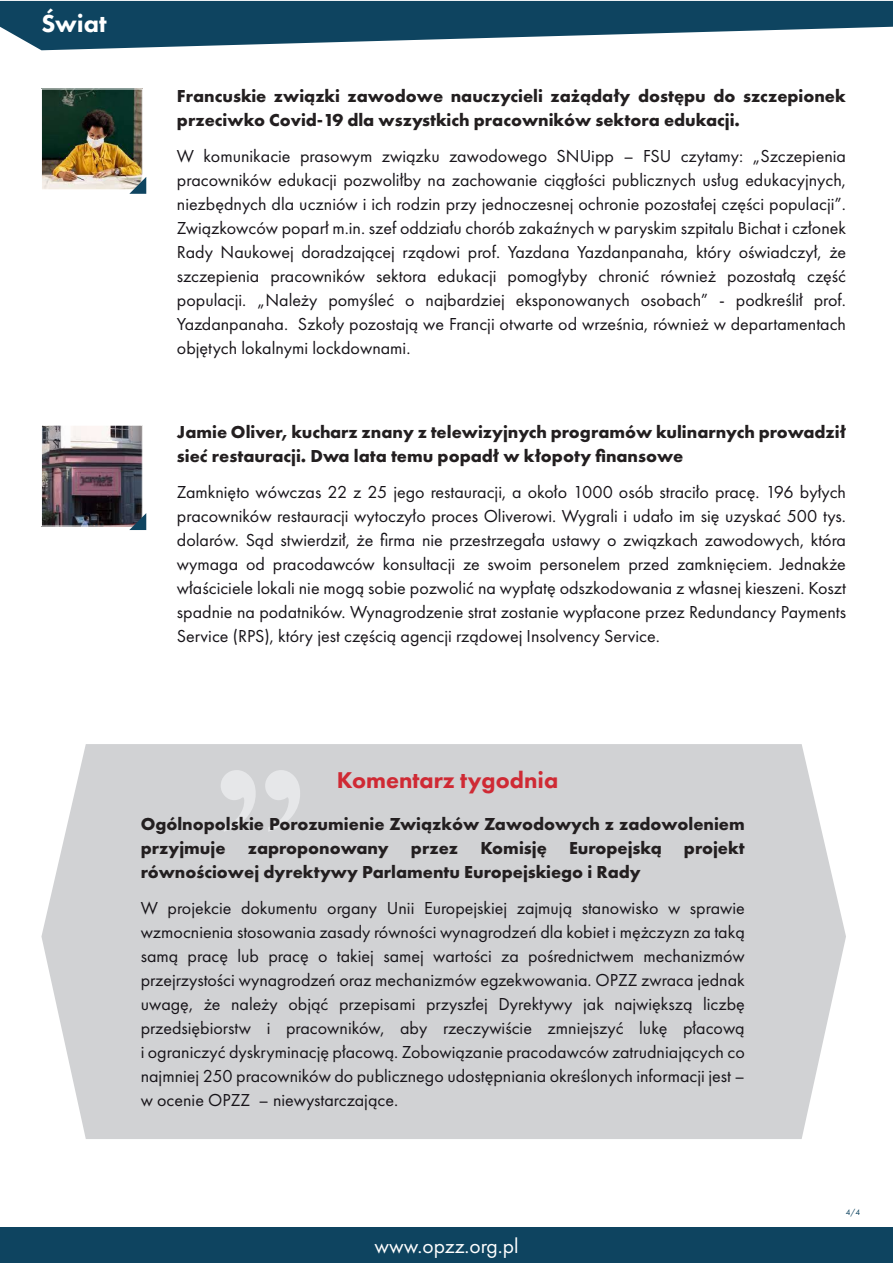
<style>
.page{position:relative;width:893px;height:1263px;background:#fff}
.page>*{position:absolute;margin:0;border:0;box-sizing:border-box;transform-origin:0 0}
.t1{font:700 189.3px "Times New Roman";color:#e6e7e9}
.t2{font:800 25.5px "Futura PT";color:#fff}
.t3{font:800 23.7px "Futura PT";color:#cf2a34}
.t4{font:21.45px "Futura PT";color:#fff}
.t5{font:18px/24px "Futura PT";color:#171419;text-align:justify}
.t6{font:700 18px/24px "Futura PT";color:#231f20}
.t7{font:8.4px "Futura PT";color:#0e4460}
</style>
<div class="page">
<div style="left:41px;top:744px;width:805px;height:395px;background:#d1d2d4"></div>
<img style="left:43px;top:91px;width:97px;height:97px">
<div style="left:41px;top:89px;width:101px;height:101px;border:1px solid #fff"></div>
<svg style="left:129px;top:177px;width:17px;height:17px"></svg>
<img style="left:43px;top:427px;width:97px;height:97px">
<div style="left:41px;top:425px;width:101px;height:101px;border:1px solid #fff"></div>
<svg style="left:129px;top:513px;width:17px;height:17px"></svg>
<svg style="left:0;top:1px;width:893px;height:49px"></svg>
<div style="left:0;top:1227px;width:893px;height:36px;background:#0e4460"></div>
<h2 class="t2" style="left:41px;top:7px;width:67px">Świat</h2>
<p class="t6" style="left:177px;top:84px;width:670px">Francuskie związki zawodowe nauczycieli zażądały dostępu do szczepionek przeciwko Covid-19 dla wszystkich pracowników sektora edukacji.</p>
<p class="t5" style="left:177px;top:144px;width:671px">W komunikacie prasowym związku zawodowego SNUipp – FSU czytamy: „Szczepienia pracowników edukacji pozwoliłby na zachowanie ciągłości publicznych usług edukacyjnych, niezbędnych dla uczniów i ich rodzin przy jednoczesnej ochronie pozostałej części populacji”.<br>Związkowców poparł m.in. szef oddziału chorób zakaźnych w paryskim szpitalu Bichat i członek Rady Naukowej doradzającej rządowi prof. Yazdana Yazdanpanaha, który oświadczył, że szczepienia pracowników sektora edukacji pomogłyby chronić również pozostałą część populacji. „Należy pomyśleć o najbardziej eksponowanych osobach” - podkreślił prof.<br>Yazdanpanaha. Szkoły pozostają we Francji otwarte od września, również w departamentach objętych lokalnymi lockdownami.</p>
<p class="t6" style="left:177px;top:420px;width:670px">Jamie Oliver, kucharz znany z telewizyjnych programów kulinarnych prowadził sieć restauracji. Dwa lata temu popadł w kłopoty finansowe</p>
<p class="t5" style="left:177px;top:480px;width:671px">Zamknięto wówczas 22 z 25 jego restauracji, a około 1000 osób straciło pracę. 196 byłych pracowników restauracji wytoczyło proces Oliverowi. Wygrali i udało im się uzyskać 500 tys. dolarów. Sąd stwierdził, że firma nie przestrzegała ustawy o związkach zawodowych, która wymaga od pracodawców konsultacji ze swoim personelem przed zamknięciem. Jednakże właściciele lokali nie mogą sobie pozwolić na wypłatę odszkodowania z własnej kieszeni. Koszt spadnie na podatników. Wynagrodzenie strat zostanie wypłacone przez Redundancy Payments Service (RPS), który jest częścią agencji rządowej Insolvency Service.</p>
<h1 class="t1" style="left:213px;top:698px;width:96px">”</h1>
<h3 class="t3" style="left:337px;top:765px;width:223px">Komentarz tygodnia</h3>
<p class="t6" style="left:141px;top:812px;width:606px;text-align:justify">Ogólnopolskie Porozumienie Związków Zawodowych z zadowoleniem przyjmuje zaproponowany przez Komisję Europejską projekt równościowej dyrektywy Parlamentu Europejskiego i Rady</p>
<p class="t5" style="left:141px;top:896px;width:606px">W projekcie dokumentu organy Unii Europejskiej zajmują stanowisko w sprawie wzmocnienia stosowania zasady równości wynagrodzeń dla kobiet i mężczyzn za taką samą pracę lub pracę o takiej samej wartości za pośrednictwem mechanizmów przejrzystości wynagrodzeń oraz mechanizmów egzekwowania. OPZZ zwraca jednak uwagę, że należy objąć przepisami przyszłej Dyrektywy jak największą liczbę przedsiębiorstw i pracowników, aby rzeczywiście zmniejszyć lukę płacową i ograniczyć dyskryminację płacową. Zobowiązanie pracodawców zatrudniających co najmniej 250 pracowników do publicznego udostępniania określonych informacji jest – w ocenie OPZZ – niewystarczające.</p>
<p class="t4" style="left:374px;top:1233px;width:146px">www.opzz.org.pl</p>
<p class="t7" style="left:846px;top:1207px;width:16px">4/4</p>
</div>
